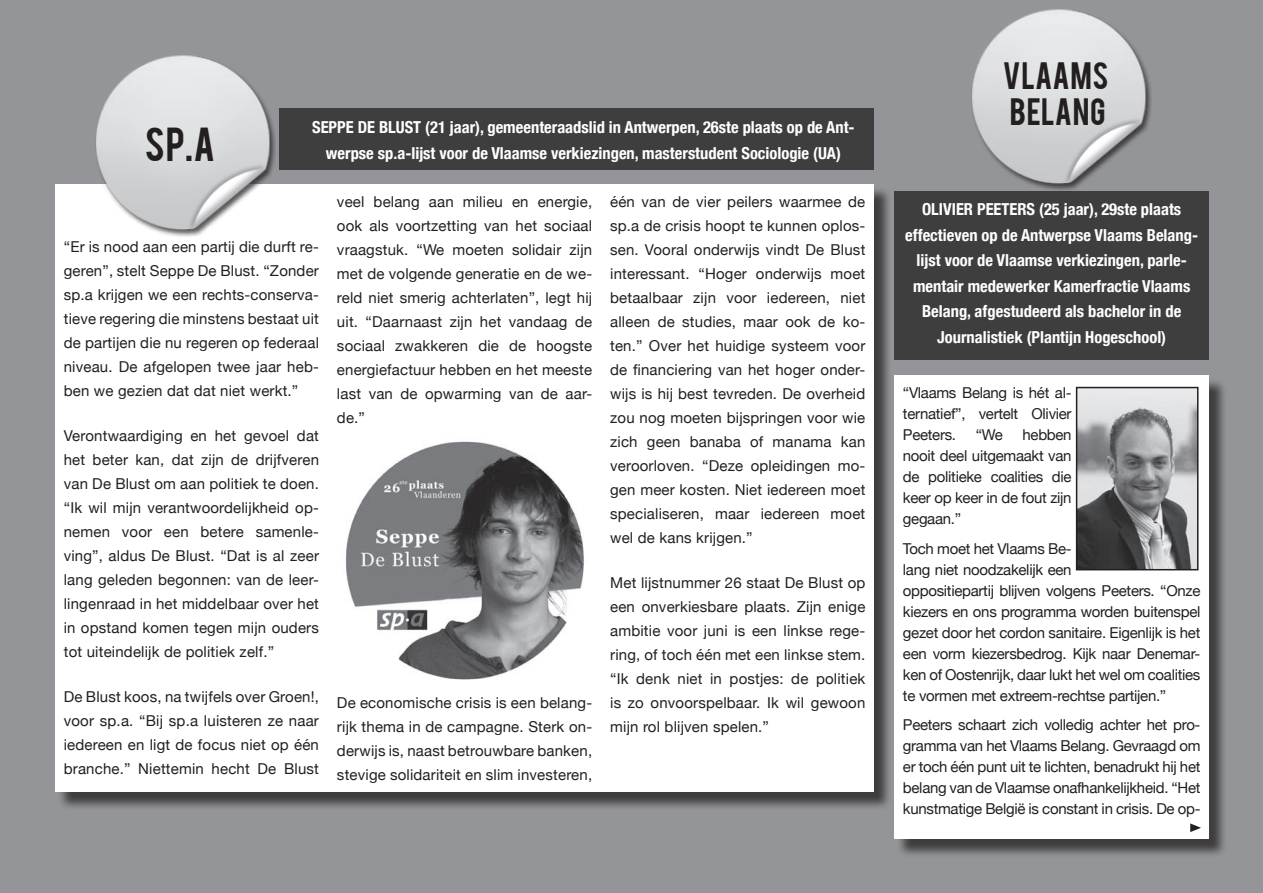
<style>
.page{position:relative;width:1263px;height:893px;background:#939598}
.page>*{position:absolute;margin:0;border:0;box-sizing:border-box;transform-origin:0 0}
.t1{font:37.5px "Bebas";color:#231f20}
.t2{font:30px/36px "Bebas";letter-spacing:.02em;color:#231f20}
.t3{font:700 condensed 16.5px/25.5px "Helvetica Neue";color:#fff;text-align:center}
.t4{font:15px/24px "Helvetica Neue";letter-spacing:-.02em;color:#231f20;text-align:justify}
</style>
<div class="page">
<div style="left:897px;top:378px;width:345px;height:498px;background:#231f20;opacity:.75"></div>
<div style="left:894px;top:376px;width:315px;height:463px;background:#fff"></div>
<div style="left:894px;top:191px;width:315px;height:169px;background:#3e3e3f"></div>
<div style="left:58px;top:187px;width:848px;height:630px;background:#231f20;opacity:.75"></div>
<div style="left:55px;top:184px;width:819px;height:608px;background:#fff"></div>
<div style="left:280px;top:109px;width:594px;height:61px;background:#3e3e3f"></div>
<img style="left:346px;top:441px;width:238px;height:239px">
<img style="left:1079px;top:390px;width:116px;height:177px">
<div style="left:1076px;top:387px;width:122px;height:183px;border:2px solid #231f20"></div>
<img style="left:96px;top:55px;width:205px;height:182px">
<img style="left:972px;top:9px;width:179px;height:181px">
<svg style="left:1190px;top:823px;width:11px;height:9px"></svg>
<h1 class="t1" style="left:145px;top:117px;width:72px">SP.A</h1>
<p class="t3" style="left:312px;top:114px;width:544px">seppe de blust (21 jaar), gemeenteraadslid in Antwerpen, 26ste plaats op de Ant-</p>
<p class="t3" style="left:326px;top:140px;width:516px">werpse sp.a-lijst voor de Vlaamse verkiezingen, masterstudent Sociologie (UA)</p>
<p class="t4" style="left:64px;top:234px;width:257px">“Er is nood aan een partij die durft re&shy;geren”, stelt Seppe De Blust. “Zonder sp.a krijgen we een rechts-conserva&shy;tieve regering die minstens bestaat uit de partijen die nu regeren op federaal niveau. De afgelopen twee jaar heb&shy;ben we gezien dat dat niet werkt.”</p>
<p class="t4" style="left:64px;top:423px;width:257px">Verontwaardiging en het gevoel dat het beter kan, dat zijn de drijfveren van De Blust om aan politiek te doen. “Ik wil mijn verantwoordelijkheid op&shy;nemen voor een betere samenle&shy;ving”, aldus De Blust. “Dat is al zeer lang geleden begonnen: van de leer&shy;lingenraad in het middelbaar over het in opstand komen tegen mijn ouders tot uiteindelijk de politiek zelf.”</p>
<p class="t4" style="left:64px;top:685px;width:257px">De Blust koos, na twijfels over Groen!, voor sp.a. “Bij sp.a luisteren ze naar iedereen en ligt de focus niet op één branche.” Niettemin hecht De Blust</p>
<p class="t4" style="left:337px;top:189px;width:257px">veel belang aan milieu en energie, ook als voortzetting van het sociaal vraagstuk. “We moeten solidair zijn met de volgende generatie en de we&shy;reld niet smerig achterlaten”, legt hij uit. “Daarnaast zijn het vandaag de sociaal zwakkeren die de hoogste energiefactuur hebben en het meeste last van de opwarming van de aar&shy;de.”</p>
<p class="t4" style="left:337px;top:691px;width:257px">De economische crisis is een belang&shy;rijk thema in de campagne. Sterk on&shy;derwijs is, naast betrouwbare banken, stevige solidariteit en slim investeren,</p>
<p class="t4" style="left:610px;top:189px;width:257px">één van de vier peilers waarmee de sp.a de crisis hoopt te kunnen oplos&shy;sen. Vooral onderwijs vindt De Blust interessant. “Hoger onderwijs moet betaalbaar zijn voor iedereen, niet alleen de studies, maar ook de ko&shy;ten.” Over het huidige systeem voor de financiering van het hoger onder&shy;wijs is hij best tevreden. De overheid zou nog moeten bijspringen voor wie zich geen banaba of manama kan veroorloven. “Deze opleidingen mo&shy;gen meer kosten. Niet iedereen moet specialiseren, maar iedereen moet wel de kans krijgen.”</p>
<p class="t4" style="left:610px;top:571px;width:257px">Met lijstnummer 26 staat De Blust op een onverkiesbare plaats. Zijn enige ambitie voor juni is een linkse rege&shy;ring, of toch één met een linkse stem. “Ik denk niet in postjes: de politiek is zo onvoorspelbaar. Ik wil gewoon mijn rol blijven spelen.”</p>
<h2 class="t2" style="left:1003px;top:56px;width:107px">VLAAMS<br>BELANG</h2>
<p class="t3" style="left:905px;top:197px;width:294px">Olivier Peeters (25 jaar), 29ste plaats effectieven op de Antwerpse Vlaams Belang&shy;lijst voor de Vlaamse verkiezingen, parle&shy;mentair medewerker Kamerfractie Vlaams Belang, afgestudeerd als bachelor in de Journalistiek (Plantijn Hogeschool)</p>
<p class="t4" style="left:903px;top:382px;width:170px;line-height:21px">“Vlaams Belang is hét al&shy;ternatief”, vertelt Olivier Peeters.</p>
<p class="t4" style="left:903px;top:424px;width:170px;line-height:21px;text-indent:120px">hebben nooit deel uitgemaakt van de politieke coalities die keer op keer in de fout zijn gegaan.”</p>
<p class="t4" style="left:903px;top:538px;width:299px;line-height:21px;text-align:left">Toch moet het Vlaams Be-<br>lang niet noodzakelijk een<br>oppositiepartij blijven volgens Peeters. “Onze kiezers en ons programma worden buitenspel gezet door het cordon sanitaire. Eigenlijk is het een vorm kiezersbedrog. Kijk naar Denemar&shy;ken of Oostenrijk, daar lukt het wel om coalities te vormen met extreem-rechtse partijen.”</p>
<p class="t4" style="left:903px;top:714px;width:299px;line-height:21px">Peeters schaart zich volledig achter het pro&shy;gramma van het Vlaams Belang. Gevraagd om er toch één punt uit te lichten, benadrukt hij het belang van de Vlaamse onafhankelijkheid. “Het kunstmatige België is constant in crisis. De op-</p>
<p class="t4" style="left:976px;top:423px;width:28px">“We</p>
</div>
